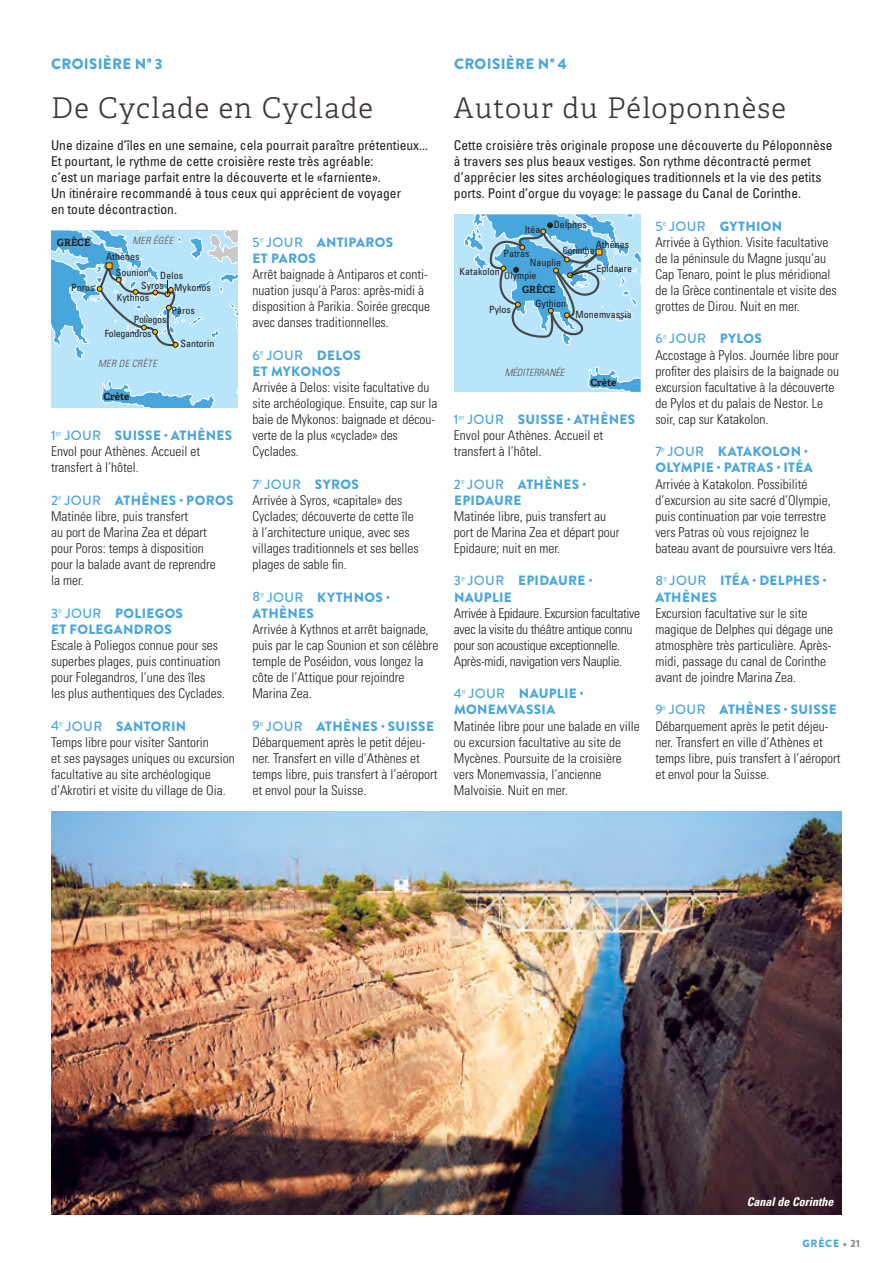
<style>
.page{position:relative;width:893px;height:1263px;background:#fff}
.page>*{position:absolute;margin:0;border:0;box-sizing:border-box;transform-origin:0 0}
.t1{font:300 28.5px "Adelle";letter-spacing:.035em;color:#3d3836}
.t2{font:900 15px "Brandon Grotesque";letter-spacing:.02em;color:#48a6dc}
.t3{font:300 condensed 13.5px/16px "Univers";color:#231f20}
.t4{font:condensed 13.5px/16px "Univers";color:#231f20}
.t5{font:900 13.5px/16px "Brandon Grotesque";letter-spacing:.025em;color:#48a6dc}
.t6{font:300 condensed 13.5px/16px "Univers";letter-spacing:-.02em;color:#231f20}
.t7{font:500 13.5px "Brandon Grotesque";letter-spacing:.03em;color:#48a6dc}
.t8{font:italic 700 condensed 12px "Univers";color:#fff}
.t9{font:900 10.5px "Brandon Grotesque";letter-spacing:.07em;color:#48a6dc}
.t10{font:condensed 10.05px "Univers";letter-spacing:.005em;color:#231f20}
.t11{font:700 10.05px "Adelle";letter-spacing:.005em;color:#231f20}
.t12{font:condensed 10.05px/14.4px "Univers";letter-spacing:-.025em;color:#231f20}
.t13{font:italic 300 condensed 10.05px "Univers";letter-spacing:.045em;color:#544e4d}
.t14{font:italic 300 condensed 10.05px "Univers";letter-spacing:.005em;color:#544e4d}
.t15{font:condensed 10.05px "Univers";letter-spacing:-.02em;color:#231f20}
.s1{font-weight:500}
.s2{font-weight:900}
.s3{color:#8a8685}
</style>
<div class="page">
<div style="left:51px;top:231px;width:187px;height:177px;background:#b9e5fa"></div>
<svg style="left:101px;top:380px;width:114px;height:28px"></svg>
<svg style="left:51px;top:231px;width:187px;height:128px"></svg>
<div style="left:454px;top:214px;width:186px;height:178px;background:#b9e5fa"></div>
<svg style="left:588px;top:366px;width:52px;height:26px"></svg>
<svg style="left:464px;top:214px;width:177px;height:131px"></svg>
<img style="left:51px;top:811px;width:791px;height:403px">
<p class="t2" style="left:51px;top:54px;width:113px">CROISIÈRE N° 3</p>
<h1 class="t1" style="left:51px;top:90px;width:323px">De Cyclade en Cyclade</h1>
<p class="t2" style="left:454px;top:54px;width:114px">CROISIÈRE N° 4</p>
<h1 class="t1" style="left:454px;top:90px;width:333px">Autour du Péloponnèse</h1>
<p class="t4" style="left:51px;top:137px;width:379px">Une dizaine d’îles en une semaine, cela pourrait paraître prétentieux...<br>Et pourtant, le rythme de cette croisière reste très agréable:<br>c’est un mariage parfait entre la découverte et le «farniente».<br>Un itinéraire recommandé à tous ceux qui apprécient de voyager<br>en toute décontraction.</p>
<p class="t4" style="left:454px;top:137px;width:380px">Cette croisière très originale propose une découverte du Péloponnèse à travers ses plus beaux vestiges. Son rythme décontracté permet d’apprécier les sites archéologiques traditionnels et la vie des petits ports. Point d’orgue du voyage: le passage du Canal de Corinthe.</p>
<p class="t10" style="left:106px;top:250px;width:35px">Athènes</p>
<p class="t10" style="left:174px;top:281px;width:38px">Mykonos</p>
<p class="t5" style="left:655px;top:218px;width:128px"><span class="s1">5</span><sup>e</sup> <span class="s1">JOUR</span> GYTHION</p>
<p class="t3" style="left:655px;top:234px;width:183px">Arrivée à Gythion. Visite facultative de la péninsule du Magne jusqu’au Cap Tenaro, point le plus méridional de la Grèce continentale et visite des grottes de Dirou. Nuit en mer.</p>
<p class="t7" style="left:655px;top:329px;width:108px">6<sup>e</sup> JOUR <span class="s2">PYLOS</span></p>
<p class="t3" style="left:655px;top:347px;width:185px">Accostage à Pylos. Journée libre pour profiter des plaisirs de la baignade ou excursion facultative à la découverte de Pylos et du palais de Nestor. Le soir, cap sur Katakolon.</p>
<p class="t5" style="left:655px;top:444px;width:159px"><span class="s1">7</span><sup>e</sup> <span class="s1">JOUR</span> KATAKOLON ·<br>OLYMPIE · PATRAS · ITÉA</p>
<p class="t3" style="left:655px;top:476px;width:182px">Arrivée à Katakolon. Possibilité d’excursion au site sacré d’Olympie, puis continuation par voie terrestre vers Patras où vous rejoignez le bateau avant de poursuivre vers Itéa.</p>
<p class="t5" style="left:655px;top:573px;width:173px"><span class="s1">8</span><sup>e</sup> <span class="s1">JOUR</span> ITÉA · DELPHES ·<br>ATHÈNES</p>
<p class="t3" style="left:655px;top:605px;width:179px">Excursion facultative sur le site magique de Delphes qui dégage une atmosphère très particulière. Après&shy;midi, passage du canal de Corinthe avant de joindre Marina Zea.</p>
<p class="t5" style="left:655px;top:702px;width:183px"><span class="s1">9</span><sup>e</sup> <span class="s1">JOUR</span> ATHÈNES · SUISSE</p>
<p class="t3" style="left:655px;top:718px;width:187px">Débarquement après le petit déjeu&shy;ner. Transfert en ville d’Athènes et temps libre, puis transfert à l’aéroport et envol pour la Suisse.</p>
<p class="t10" style="left:554px;top:218px;width:34px">Delphes</p>
<p class="t10" style="left:525px;top:223px;width:17px">Itéa</p>
<p class="t13" style="left:132px;top:235px;width:42px">MER ÉGÉE</p>
<p class="t10" style="left:160px;top:269px;width:24px">Delos</p>
<p class="t11" style="left:57px;top:236px;width:35px">GRÈCE</p>
<p class="t5" style="left:252px;top:234px;width:142px"><span class="s1">5</span><sup>e</sup> <span class="s1">JOUR</span> ANTIPAROS<br>ET PAROS</p>
<p class="t3" style="left:252px;top:266px;width:179px">Arrêt baignade à Antiparos et conti&shy;nuation jusqu’à Paros: après-midi à disposition à Parikia. Soirée grecque avec danses traditionnelles.</p>
<p class="t5" style="left:252px;top:347px;width:110px"><span class="s1">6</span><sup>e</sup> <span class="s1">JOUR</span> DELOS<br>ET MYKONOS</p>
<p class="t3" style="left:252px;top:379px;width:187px">Arrivée à Delos: visite facultative du site archéologique. Ensuite, cap sur la baie de Mykonos: baignade et décou&shy;verte de la plus «cyclade» des<br>Cyclades.</p>
<p class="t7" style="left:252px;top:475px;width:108px">7<sup>e</sup> JOUR <span class="s2">SYROS</span></p>
<p class="t3" style="left:252px;top:492px;width:168px">Arrivée à Syros, «capitale» des<br>Cyclades; découverte de cette île à l’architecture unique, avec ses villages traditionnels et ses belles plages de sable fin.</p>
<p class="t5" style="left:252px;top:589px;width:139px"><span class="s1">8</span><sup>e</sup> <span class="s1">JOUR</span> KYTHNOS ·<br>ATHÈNES</p>
<p class="t3" style="left:252px;top:621px;width:187px">Arrivée à Kythnos et arrêt baignade, puis par le cap Sounion et son célèbre temple de Poséidon, vous longez la côte de l’Attique pour rejoindre<br>Marina Zea.</p>
<p class="t5" style="left:252px;top:718px;width:183px"><span class="s1">9</span><sup>e</sup> <span class="s1">JOUR</span> ATHÈNES · SUISSE</p>
<p class="t3" style="left:252px;top:734px;width:187px">Débarquement après le petit déjeu&shy;ner. Transfert en ville d’Athènes et temps libre, puis transfert à l’aéroport et envol pour la Suisse.</p>
<p class="t10" style="left:596px;top:238px;width:35px">Athènes</p>
<p class="t10" style="left:596px;top:262px;width:37px">Epidaure</p>
<p class="t15" style="left:562px;top:244px;width:34px">Corinthe</p>
<p class="t10" style="left:503px;top:247px;width:28px">Patras</p>
<p class="t10" style="left:530px;top:257px;width:33px">Nauplie</p>
<p class="t10" style="left:460px;top:266px;width:42px">Katakolon</p>
<p class="t10" style="left:116px;top:266px;width:34px">Sounion</p>
<p class="t10" style="left:504px;top:269px;width:34px">Olympie</p>
<p class="t10" style="left:141px;top:279px;width:24px">Syros</p>
<p class="t11" style="left:522px;top:283px;width:35px">GRÈCE</p>
<p class="t10" style="left:71px;top:281px;width:25px">Poros</p>
<p class="t10" style="left:117px;top:291px;width:34px">Kythnos</p>
<p class="t10" style="left:535px;top:297px;width:32px">Gythion</p>
<p class="t10" style="left:489px;top:303px;width:23px">Pylos</p>
<p class="t10" style="left:172px;top:304px;width:25px">Paros</p>
<p class="t10" style="left:576px;top:308px;width:58px">Monemvassia</p>
<p class="t12" style="left:105px;top:312px;width:63px;text-indent:29px">Poliegos<br>Folegandros</p>
<p class="t10" style="left:180px;top:337px;width:36px">Santorin</p>
<p class="t13" style="left:98px;top:357px;width:60px">MER DE CRÈTE</p>
<p class="t14" style="left:505px;top:366px;width:61px">MÉDITERRANÉE</p>
<p class="t11" style="left:590px;top:376px;width:28px">Crète</p>
<p class="t11" style="left:103px;top:390px;width:28px">Crète</p>
<p class="t5" style="left:454px;top:412px;width:183px"><span class="s1">1</span><sup>er</sup> <span class="s1">JOUR</span> SUISSE · ATHÈNES</p>
<p class="t3" style="left:454px;top:427px;width:151px">Envol pour Athènes. Accueil et transfert à l’hôtel.</p>
<p class="t5" style="left:454px;top:476px;width:134px"><span class="s1">2</span><sup>e</sup> <span class="s1">JOUR</span> ATHÈNES ·<br>EPIDAURE</p>
<p class="t3" style="left:454px;top:508px;width:167px">Matinée libre, puis transfert au port de Marina Zea et départ pour<br>Epidaure; nuit en mer.</p>
<p class="t5" style="left:454px;top:573px;width:140px"><span class="s1">3</span><sup>e</sup> <span class="s1">JOUR</span> EPIDAURE ·<br>NAUPLIE</p>
<p class="t6" style="left:454px;top:605px;width:188px">Arrivée à Epidaure. Excursion facultative avec la visite du théâtre antique connu pour son acoustique exceptionnelle.<br>Après-midi, navigation vers Nauplie.</p>
<p class="t5" style="left:454px;top:686px;width:131px"><span class="s1">4</span><sup>e</sup> <span class="s1">JOUR</span> NAUPLIE ·<br>MONEMVASSIA</p>
<p class="t3" style="left:454px;top:718px;width:187px">Matinée libre pour une balade en ville ou excursion facultative au site de<br>Mycènes. Poursuite de la croisière vers Monemvassia, l’ancienne<br>Malvoisie. Nuit en mer.</p>
<p class="t5" style="left:51px;top:428px;width:183px"><span class="s1">1</span><sup>er</sup> <span class="s1">JOUR</span> SUISSE · ATHÈNES</p>
<p class="t3" style="left:51px;top:444px;width:151px">Envol pour Athènes. Accueil et transfert à l’hôtel.</p>
<p class="t5" style="left:51px;top:492px;width:184px"><span class="s1">2</span><sup>e</sup> <span class="s1">JOUR</span> ATHÈNES · POROS</p>
<p class="t3" style="left:51px;top:508px;width:166px">Matinée libre, puis transfert<br>au port de Marina Zea et départ pour Poros: temps à disposition pour la balade avant de reprendre la mer.</p>
<p class="t5" style="left:51px;top:605px;width:134px"><span class="s1">3</span><sup>e</sup> <span class="s1">JOUR</span> POLIEGOS<br>ET FOLEGANDROS</p>
<p class="t3" style="left:51px;top:637px;width:175px">Escale à Poliegos connue pour ses superbes plages, puis continuation pour Folegandros, l’une des îles<br>les plus authentiques des Cyclades.</p>
<p class="t5" style="left:51px;top:718px;width:137px"><span class="s1">4</span><sup>e</sup> <span class="s1">JOUR</span> SANTORIN</p>
<p class="t3" style="left:51px;top:734px;width:185px">Temps libre pour visiter Santorin<br>et ses paysages uniques ou excursion facultative au site archéologique d’Akrotiri et visite du village de Oia.</p>
<p class="t8" style="left:747px;top:1194px;width:88px">Canal de Corinthe</p>
<p class="t9" style="left:802px;top:1235px;width:59px">GRÈCE <span class="s3">• 21</span></p>
</div>
